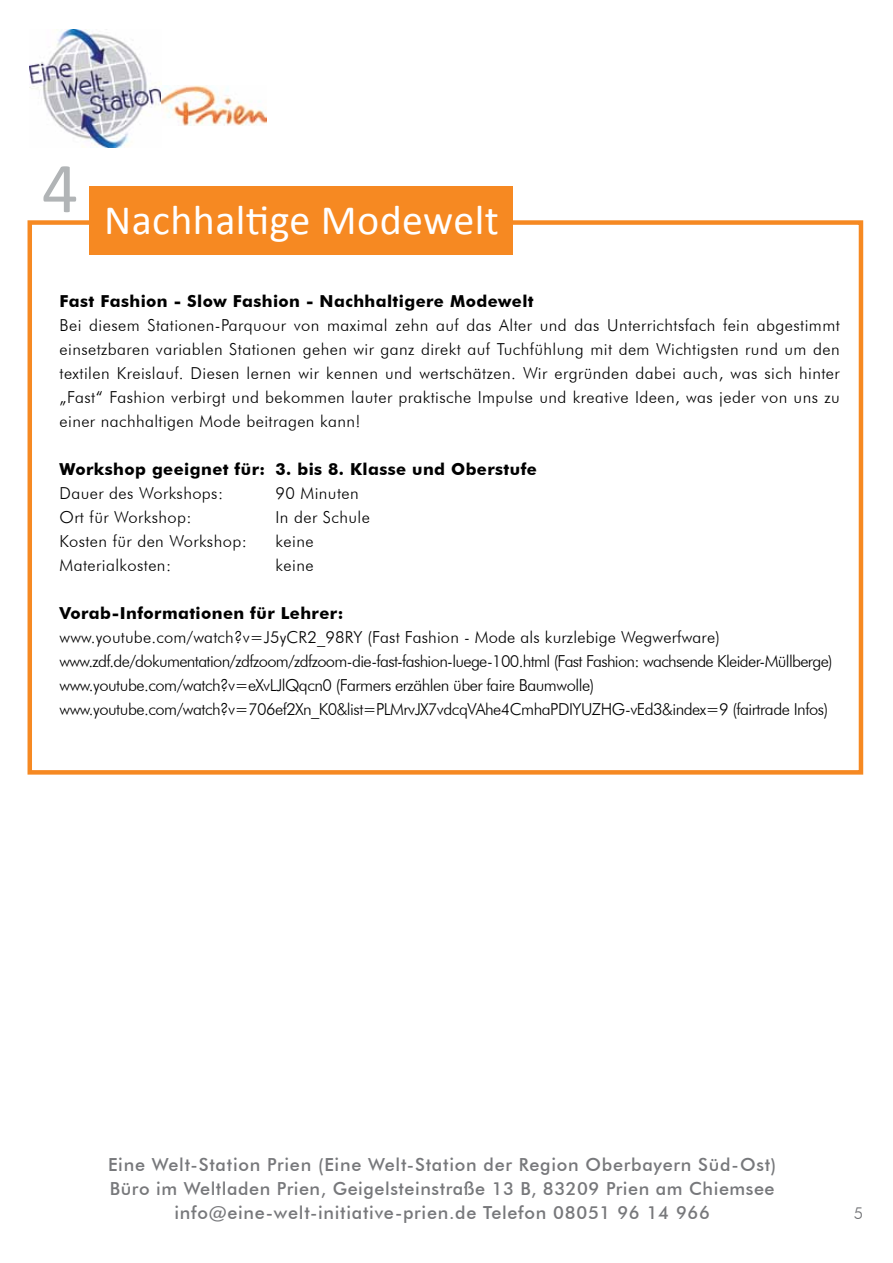
<style>
.page{position:relative;width:893px;height:1263px;background:#fff}
.page>*{position:absolute;margin:0;border:0;box-sizing:border-box;transform-origin:0 0}
.t1{font:72px "Calibri";color:#b1b4b6}
.t2{font:42px "Calibri";letter-spacing:.01em;color:#fff}
.t3{font:500 18px/24px "Futura BT";letter-spacing:.04em;color:#77787b;text-align:center}
.t4{font:300 16.5px/24px "Futura BT";letter-spacing:-.03em;color:#000;text-align:justify}
.t5{font:700 16.5px "Futura BT";letter-spacing:.025em;color:#000}
.t6{font:300 16.5px "Futura BT";letter-spacing:.025em;color:#000}
.t7{font:300 16.5px "Futura BT";color:#6f7073}
</style>
<div class="page">
<img style="left:30px;top:30px;width:131px;height:117px">
<img style="left:162px;top:85px;width:104px;height:41px">
<div style="left:28px;top:220px;width:835px;height:555px;border:4px solid #f68922"></div>
<div style="left:89px;top:187px;width:423px;height:68px;background:#f68922"></div>
<h1 class="t1" style="left:42px;top:143px;width:38px">4</h1>
<h2 class="t2" style="left:104px;top:194px;width:396px">Nachhaltige Modewelt</h2>
<p class="t5" style="left:60px;top:291px;width:476px">Fast Fashion - Slow Fashion - Nachhaltigere Modewelt</p>
<p class="t4" style="left:60px;top:313px;width:782px">Bei diesem Stationen-Parquour von maximal zehn auf das Alter und das Unterrichtsfach fein abgestimmt einsetzbaren variablen Stationen gehen wir ganz direkt auf Tuchfühlung mit dem Wichtigsten rund um den textilen Kreislauf. Diesen lernen wir kennen und wertschätzen. Wir ergründen dabei auch, was sich hinter „Fast“ Fashion verbirgt und bekommen lauter praktische Impulse und kreative Ideen, was jeder von uns zu einer nachhaltigen Mode beitragen kann!</p>
<p class="t5" style="left:60px;top:459px;width:479px">Workshop geeignet für: 3. bis 8. Klasse und Oberstufe</p>
<p class="t6" style="left:60px;top:483px;width:165px">Dauer des Workshops:</p>
<p class="t6" style="left:276px;top:483px;width:85px">90 Minuten</p>
<p class="t6" style="left:60px;top:507px;width:134px">Ort für Workshop:</p>
<p class="t6" style="left:276px;top:507px;width:96px">In der Schule</p>
<p class="t6" style="left:60px;top:531px;width:189px">Kosten für den Workshop:</p>
<p class="t4" style="left:276px;top:529px;width:39px">keine</p>
<p class="t6" style="left:60px;top:555px;width:113px">Materialkosten:</p>
<p class="t4" style="left:276px;top:553px;width:39px">keine</p>
<p class="t5" style="left:60px;top:603px;width:285px">Vorab-Informationen für Lehrer:</p>
<p class="t4" style="left:60px;top:625px;width:775px;text-align:left">www.youtube.com/watch?v=J5yCR2_98RY (Fast Fashion - Mode als kurzlebige Wegwerfware) www.zdf.de/dokumentation/zdfzoom/zdfzoom-die-fast-fashion-luege-100.html (Fast Fashion: wachsende Kleider-Müllberge) www.youtube.com/watch?v=eXvLJlQqcn0 (Farmers erzählen über faire Baumwolle) www.youtube.com/watch?v=706ef2Xn_K0&amp;list=PLMrvJX7vdcqVAhe4CmhaPDIYUZHG-vEd3&amp;index=9 (fairtrade Infos)</p>
<p class="t3" style="left:108px;top:1152px;width:670px">Eine Welt-Station Prien (Eine Welt-Station der Region Oberbayern Süd-Ost)<br>Büro im Weltladen Prien, Geigelsteinstraße 13 B, 83209 Prien am Chiemsee info@eine-welt-initiative-prien.de Telefon 08051 96 14 966</p>
<p class="t7" style="left:854px;top:1203px;width:11px">5</p>
</div>
